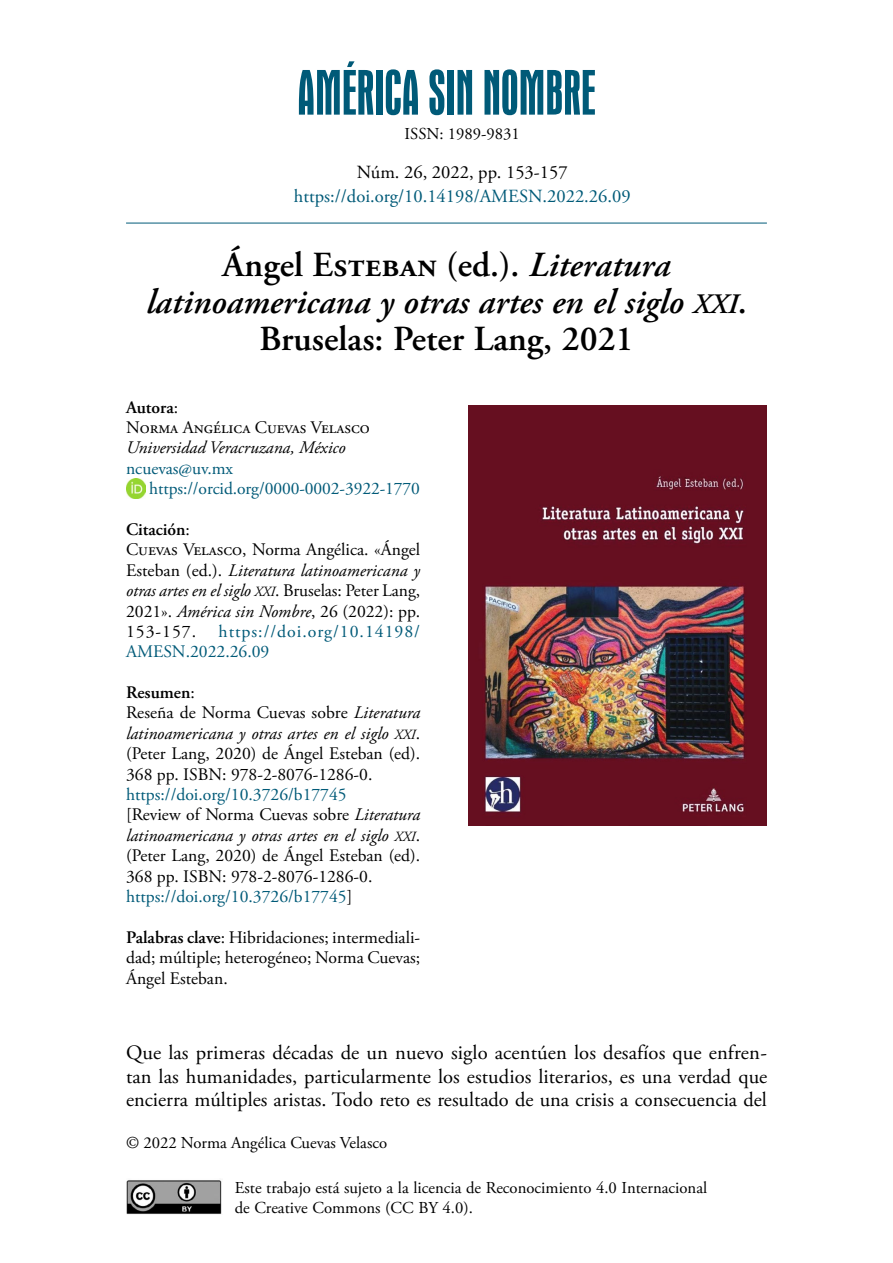
<style>
.page{position:relative;width:893px;height:1263px;background:#fff}
.page>*{position:absolute;margin:0;border:0;box-sizing:border-box;transform-origin:0 0}
.t1{font:condensed 65.4px "Aurora BT";color:#005a78}
.t2{font:italic 600 35.25px/37px "Adobe Garamond Pro";color:#000;text-align:center}
.t3{font:20.4px/23.4px "Adobe Garamond Pro";letter-spacing:.005em;color:#000;text-align:justify}
.t4{font:18.6px "Adobe Garamond Pro";color:#005a78}
.t5{font:18.6px "Adobe Garamond Pro";color:#000}
.t6{font:17.55px/20.4px "Adobe Garamond Pro";color:#000}
.t7{font:17.55px/20.4px "Adobe Garamond Pro";color:#005a78}
.t8{font:17.55px/20.4px "Adobe Garamond Pro";letter-spacing:.055em;color:#005a78}
.t9{font:italic 17.55px "Adobe Garamond Pro";color:#000}
.t10{font:16.65px/20.1px "Adobe Garamond Pro";color:#000}
.s1{font-style:normal}
.s2{font-family:"Adobe Garamond Pro Semibold Italic SC800";font-weight:400;font-style:normal;font-size:28.2px}
.s3{font-weight:600}
.s4{font-style:italic}
.s5{font-family:"Adobe Garamond Pro Italic SC800";font-size:14.1px}
.s6{color:#005a78}
</style>
<div class="page">
<img style="left:126px;top:1180px;width:96px;height:34px">
<img style="left:126px;top:478px;width:20px;height:20px">
<hr style="left:126px;top:223px;width:641px;height:1px;background:#005a78">
<img style="left:469px;top:405px;width:298px;height:420px">
<h1 class="t1" style="left:297px;top:58px;width:300px">AMÉRICA SIN NOMBRE</h1>
<p class="t10" style="left:405px;top:125px;width:117px">ISSN: 1989-9831</p>
<p class="t5" style="left:357px;top:161px;width:212px">Núm. 26, 2022, pp. 153-157</p>
<p class="t4" style="left:294px;top:185px;width:338px">https://doi.org/10.14198/AMESN.2022.26.09</p>
<h2 class="t2" style="left:146px;top:248px;width:602px"><span class="s1">Ángel Esteban (ed.).</span> Literatura latinoamericana y otras artes en el siglo <span class="s2">xxi</span><span class="s1">.<br>Bruselas: Peter Lang, 2021</span></h2>
<p class="t6" style="left:126px;top:398px;width:245px"><span class="s3">Autora</span>:<br>Norma Angélica Cuevas Velasco</p>
<p class="t9" style="left:126px;top:437px;width:221px">Universidad Veracruzana, México</p>
<p class="t7" style="left:149px;top:459px;width:272px;text-indent:-23px">ncuevas@uv.mx https://orcid.org/0000-0002-3922-1770</p>
<p class="t6" style="left:126px;top:520px;width:296px"><span class="s3">Citación</span>:<br>Cuevas Velasco, Norma Angélica. «Ángel<br>Esteban (ed.). <span class="s4">Literatura latinoamericana y otras artes en el siglo</span> <span class="s5">XXI</span>. Bruselas: Peter Lang,<br>2021». <span class="s4">América sin Nombre</span>, 26 (2022): pp.<br>153-157.</p>
<p class="t8" style="left:126px;top:622px;width:295px;text-indent:93px">https://doi.org/10.14198/<br>AMESN.2022.26.09</p>
<p class="t6" style="left:126px;top:683px;width:296px"><span class="s3">Resumen</span>:<br>Reseña de Norma Cuevas sobre <span class="s4">Literatura latinoamericana y otras artes en el siglo</span> <span class="s5">XXI</span>. (Peter Lang, 2020) de Ángel Esteban (ed).<br>368 pp. ISBN: 978-2-8076-1286-0.</p>
<p class="t6" style="left:126px;top:785px;width:296px"><span class="s6">https://doi.org/10.3726/b17745<br></span>[Review of Norma Cuevas sobre <span class="s4">Literatura latinoamericana y otras artes en el siglo</span> <span class="s5">XXI</span>. (Peter Lang, 2020) de Ángel Esteban (ed).<br>368 pp. ISBN: 978-2-8076-1286-0. <span class="s6">https://doi.org/10.3726/b17745</span>]</p>
<p class="t6" style="left:126px;top:927px;width:296px;text-align:justify"><span class="s3">Palabras clave</span>: Hibridaciones; intermediali&shy;dad; múltiple; heterogéneo; Norma Cuevas; Ángel Esteban.</p>
<p class="t3" style="left:126px;top:1042px;width:643px">Que las primeras décadas de un nuevo siglo acentúen los desafíos que enfren&shy;tan las humanidades, particularmente los estudios literarios, es una verdad que encierra múltiples aristas. Todo reto es resultado de una crisis a consecuencia del</p>
<p class="t10" style="left:126px;top:1133px;width:263px">© 2022 Norma Angélica Cuevas Velasco</p>
<p class="t10" style="left:235px;top:1178px;width:474px">Este trabajo está sujeto a la licencia de Reconocimiento 4.0 Internacional de Creative Commons (CC BY 4.0).</p>
</div>
